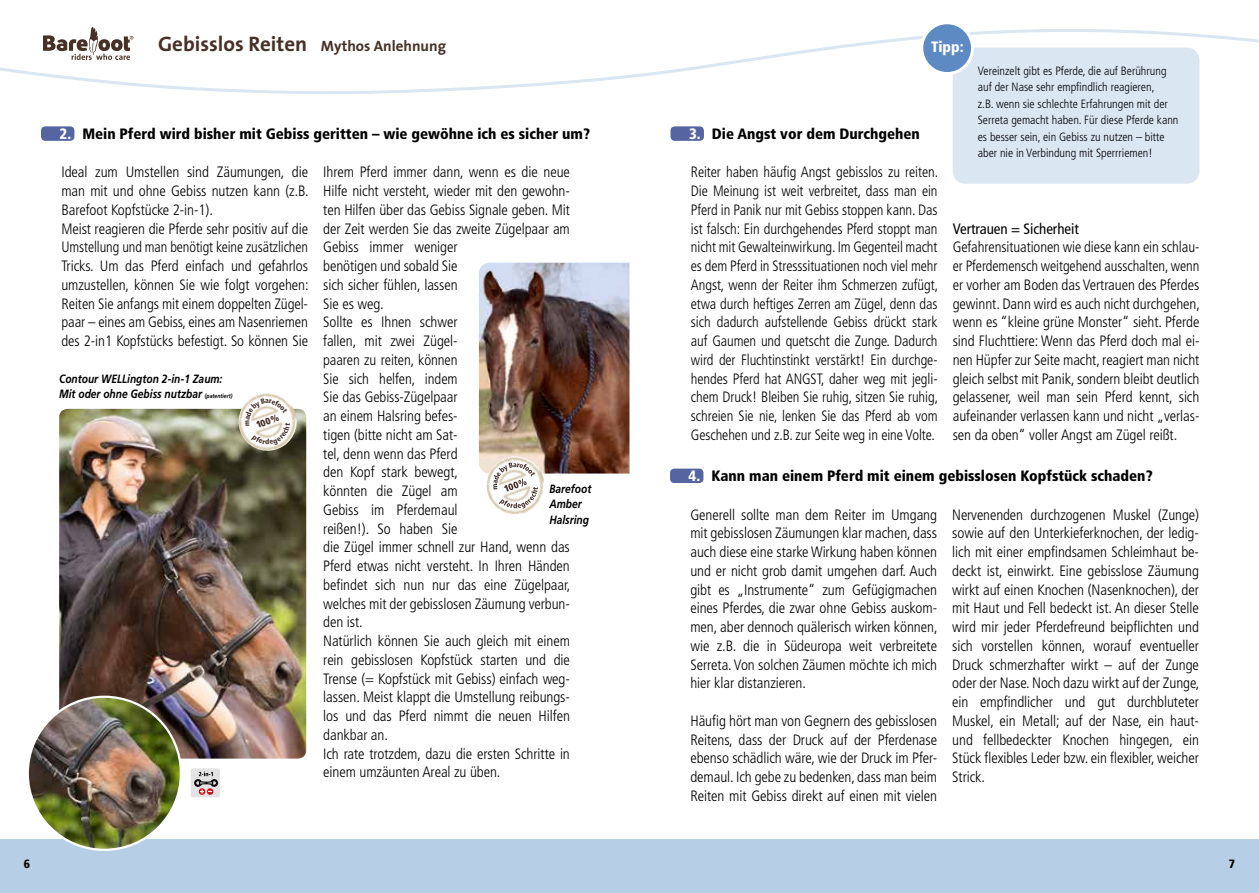
<style>
.page{position:relative;width:1259px;height:893px;background:#fff}
.page>*{position:absolute;margin:0;border:0;box-sizing:border-box;transform-origin:0 0}
.t1{font:700 21px "The Sans";color:#473026}
.t2{font:300 condensed 15px/18.8px "Frutiger";letter-spacing:-.005em;color:#000}
.t3{font:300 condensed 15px/18.8px "Frutiger";letter-spacing:-.005em;color:#000;text-align:justify;scale:.96 1}
.t4{font:900 condensed 15px "Frutiger";color:#000}
.t5{font:condensed 15px "Frutiger";letter-spacing:-.005em;color:#000}
.t6{font:900 condensed 15px "Frutiger";color:#fff}
.t7{font:300 condensed 12px/16.5px "Frutiger";color:#000}
.t8{font:italic 700 12px/15.8px "Frutiger";color:#000;scale:.85 1}
.t9{font:900 condensed 12px "Frutiger";color:#000}
.t10{font:900 condensed 9.45px "Frutiger";color:#473026}
.s1{font-size:15px}
.s2{color:#fff}
.s3{font-size:6px}
</style>
<div class="page">
<div style="left:0;top:839px;width:1259px;height:54px;background:#b7cfe6"></div>
<svg style="left:0;top:29px;width:1259px;height:65px"></svg>
<svg style="left:43px;top:27px;width:90px;height:33px"></svg>
<div style="left:41px;top:126px;width:33px;height:15px;background:#5565a1;border-radius:4px"></div>
<div style="left:670px;top:126px;width:34px;height:15px;background:#5565a1;border-radius:4px"></div>
<div style="left:670px;top:469px;width:33px;height:14px;background:#5565a1;border-radius:4px"></div>
<img style="left:59px;top:409px;width:247px;height:350px">
<img style="left:479px;top:263px;width:150px;height:211px">
<div style="left:952px;top:48px;width:247px;height:136px;background:#dbe6f3;border-radius:13px"></div>
<div style="left:921px;top:23px;width:51px;height:51px;background:#5e8ac4;border-radius:50%"></div>
<div style="left:920px;top:21px;width:54px;height:54px;border:3px solid #fff;border-radius:50%"></div>
<img style="left:483px;top:456px;width:65px;height:58px">
<svg style="left:493px;top:462px;width:45px;height:46px"></svg>
<img style="left:235px;top:393px;width:65px;height:61px">
<div style="left:189px;top:767px;width:32px;height:32px;border:3px solid #fff;border-radius:2px"></div>
<div style="left:191px;top:768px;width:29px;height:29px;background:#e3e3e3;border-radius:2px"></div>
<svg style="left:194px;top:772px;width:24px;height:23px"></svg>
<img style="left:28px;top:697px;width:153px;height:153px;border-radius:77px">
<svg style="left:245px;top:398px;width:45px;height:47px"></svg>
<h1 class="t1" style="left:158px;top:26px;width:289px">Gebisslos Reiten <span class="s1">Mythos Anlehnung</span></h1>
<p class="t6" style="left:931px;top:38px;width:34px">Tipp:</p>
<p class="t7" style="left:978px;top:63px;width:202px">Vereinzelt gibt es Pferde, die auf Berührung auf der Nase sehr empfindlich reagieren,<br>z.B. wenn sie schlechte Erfahrungen mit der Serreta gemacht haben. Für diese Pferde kann es besser sein, ein Gebiss zu nutzen – bitte aber nie in Verbindung mit Sperrriemen!</p>
<p class="t4" style="left:60px;top:125px;width:532px"><span class="s2">2.</span> Mein Pferd wird bisher mit Gebiss geritten – wie gewöhne ich es sicher um?</p>
<p class="t4" style="left:689px;top:125px;width:232px"><span class="s2">3.</span> Die Angst vor dem Durchgehen</p>
<p class="t2" style="left:323px;top:163px;width:249px">Ihrem Pferd immer dann, wenn es die neue<br>Hilfe nicht versteht, wieder mit den gewohn&shy;ten Hilfen über das Gebiss Signale geben. Mit der Zeit werden Sie das zweite Zügelpaar am<br>Gebiss immer weniger<br>benötigen und sobald Sie<br>sich sicher fühlen, lassen<br>Sie es weg.<br>Sollte es Ihnen schwer<br>fallen, mit zwei Zügel-<br>paaren zu reiten, können<br>Sie sich helfen, indem<br>Sie das Gebiss-Zügelpaar<br>an einem Halsring befes-<br>tigen (bitte nicht am Sat-<br>tel, denn wenn das Pferd<br>den Kopf stark bewegt,<br>könnten die Zügel am<br>Gebiss im Pferdemaul<br>reißen!). So haben Sie<br>die Zügel immer schnell zur Hand, wenn das<br>Pferd etwas nicht versteht. In Ihren Händen befindet sich nun nur das eine Zügelpaar, welches mit der gebisslosen Zäumung verbun&shy;den ist.<br>Natürlich können Sie auch gleich mit einem rein gebisslosen Kopfstück starten und die<br>Trense (= Kopfstück mit Gebiss) einfach weg&shy;lassen. Meist klappt die Umstellung reibungs&shy;los und das Pferd nimmt die neuen Hilfen dankbar an.<br>Ich rate trotzdem, dazu die ersten Schritte in einem umzäunten Areal zu üben.</p>
<p class="t2" style="left:61px;top:163px;width:249px">Ideal zum Umstellen sind Zäumungen, die man mit und ohne Gebiss nutzen kann (z.B.<br>Barefoot Kopfstücke 2-in-1).<br>Meist reagieren die Pferde sehr positiv auf die Umstellung und man benötigt keine zusätzlichen Tricks. Um das Pferd einfach und gefahrlos umzustellen, können Sie wie folgt vorgehen:<br>Reiten Sie anfangs mit einem doppelten Zügel&shy;paar – eines am Gebiss, eines am Nasenriemen des 2-in1 Kopfstücks befestigt. So können Sie</p>
<p class="t3" style="left:691px;top:163px;width:259px">Reiter haben häufig Angst gebisslos zu reiten.<br>Die Meinung ist weit verbreitet, dass man ein Pferd in Panik nur mit Gebiss stoppen kann. Das ist falsch: Ein durchgehendes Pferd stoppt man nicht mit Gewalteinwirkung. Im Gegenteil macht es dem Pferd in Stresssituationen noch viel mehr Angst, wenn der Reiter ihm Schmerzen zufügt, etwa durch heftiges Zerren am Zügel, denn das sich dadurch aufstellende Gebiss drückt stark auf Gaumen und quetscht die Zunge. Dadurch wird der Fluchtinstinkt verstärkt! Ein durchge&shy;hendes Pferd hat ANGST, daher weg mit jegli&shy;chem Druck! Bleiben Sie ruhig, sitzen Sie ruhig, schreien Sie nie, lenken Sie das Pferd ab vom Geschehen und z.B. zur Seite weg in eine Volte.</p>
<p class="t5" style="left:952px;top:220px;width:127px">Vertrauen = Sicherheit</p>
<p class="t2" style="left:952px;top:238px;width:249px">Gefahrensituationen wie diese kann ein schlau&shy;er Pferdemensch weitgehend ausschalten, wenn er vorher am Boden das Vertrauen des Pferdes gewinnt. Dann wird es auch nicht durchgehen, wenn es “kleine grüne Monster“ sieht. Pferde sind Fluchttiere: Wenn das Pferd doch mal ei&shy;nen Hüpfer zur Seite macht, reagiert man nicht gleich selbst mit Panik, sondern bleibt deutlich gelassener, weil man sein Pferd kennt, sich aufeinander verlassen kann und nicht „verlas&shy;sen da oben“ voller Angst am Zügel reißt.</p>
<p class="t8" style="left:59px;top:371px;width:205px">Contour WELLington 2-in-1 Zaum:<br>Mit oder ohne Gebiss nutzbar <span class="s3">(patentiert)</span></p>
<p class="t10" style="left:255px;top:420px;width:25px;rotate:-20deg">100%</p>
<p class="t4" style="left:688px;top:467px;width:465px"><span class="s2">4.</span> Kann man einem Pferd mit einem gebisslosen Kopfstück schaden?</p>
<p class="t2" style="left:952px;top:505px;width:249px">Nervenenden durchzogenen Muskel (Zunge) sowie auf den Unterkieferknochen, der ledig&shy;lich mit einer empfindsamen Schleimhaut be&shy;deckt ist, einwirkt. Eine gebisslose Zäumung wirkt auf einen Knochen (Nasenknochen), der mit Haut und Fell bedeckt ist. An dieser Stelle wird mir jeder Pferdefreund beipflichten und sich vorstellen können, worauf eventueller Druck schmerzhafter wirkt – auf der Zunge oder der Nase. Noch dazu wirkt auf der Zunge, ein empfindlicher und gut durchbluteter Muskel, ein Metall; auf der Nase, ein haut&shy;und fellbedeckter Knochen hingegen, ein Stück flexibles Leder bzw. ein flexibler, weicher Strick.</p>
<p class="t8" style="left:549px;top:480px;width:51px">Barefoot<br>Amber<br>Halsring</p>
<p class="t2" style="left:690px;top:505px;width:249px;text-align:justify">Generell sollte man dem Reiter im Umgang mit gebisslosen Zäumungen klar machen, dass auch diese eine starke Wirkung haben können und er nicht grob damit umgehen darf. Auch gibt es „Instrumente“ zum Gefügigmachen eines Pferdes, die zwar ohne Gebiss auskom&shy;men, aber dennoch quälerisch wirken können, wie z.B. die in Südeuropa weit verbreitete Serreta. Von solchen Zäumen möchte ich mich hier klar distanzieren.</p>
<p class="t2" style="left:690px;top:711px;width:248px;text-align:justify">Häufig hört man von Gegnern des gebisslosen Reitens, dass der Druck auf der Pferdenase ebenso schädlich wäre, wie der Druck im Pfer&shy;demaul. Ich gebe zu bedenken, dass man beim Reiten mit Gebiss direkt auf einen mit vielen</p>
<p class="t9" style="left:24px;top:856px;width:8px">6</p>
<p class="t9" style="left:1228px;top:856px;width:8px">7</p>
</div>
